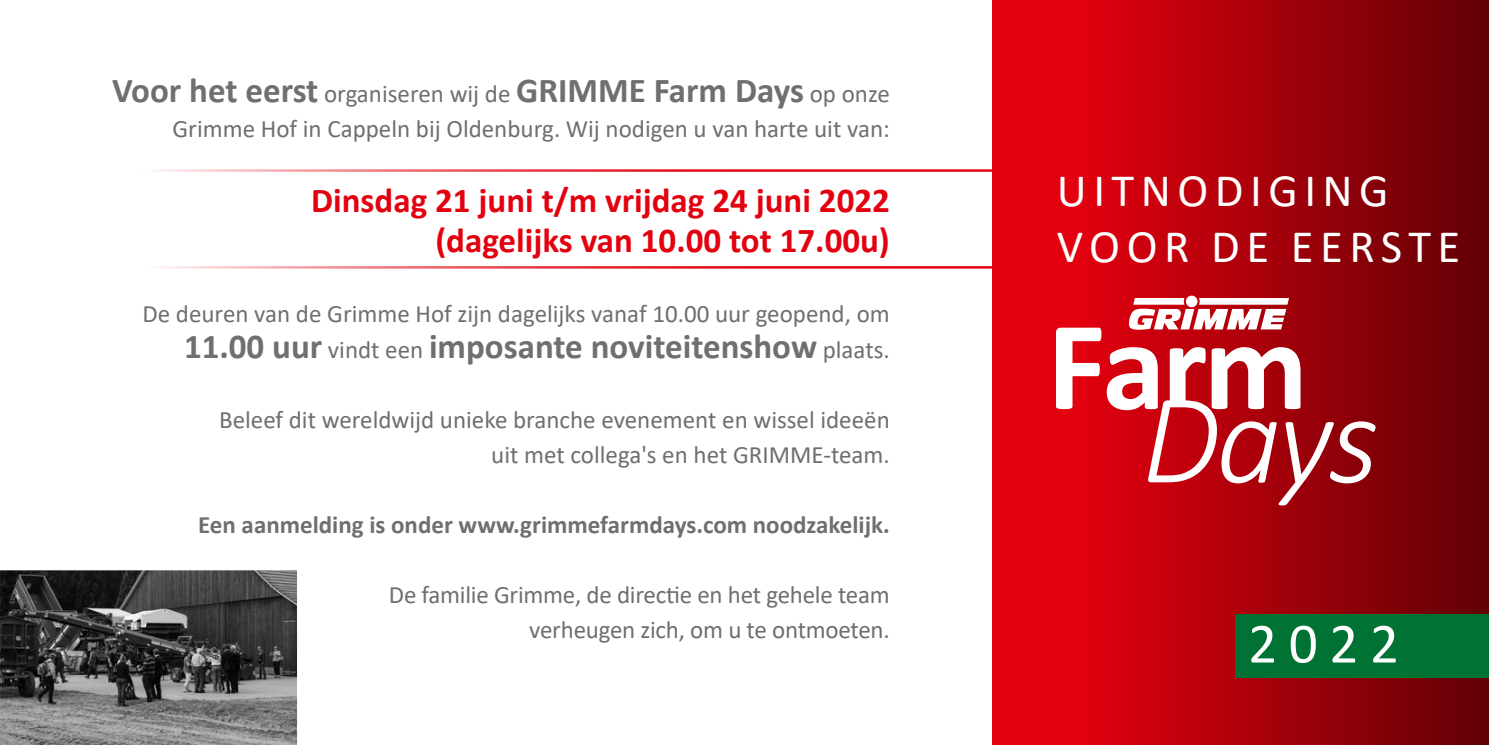
<style>
.page{position:relative;width:1489px;height:745px;background:#fff}
.page>*{position:absolute;margin:0;border:0;box-sizing:border-box;transform-origin:0 0}
.t1{font:57.25px "Calibri";color:#fff}
.t2{font:46.75px/56px "Calibri";letter-spacing:.14em;color:#fff}
.t3{font:700 35px "Calibri";color:#6f6f6e}
.t4{font:700 35px/40px "Calibri";color:#e3000f;text-align:right}
.t5{font:25px/35px "Calibri";color:#6f6f6e;text-align:right}
.t6{font:700 25px "Calibri";color:#6f6f6e}
.s1{font-weight:400;font-size:25px}
</style>
<div class="page">
<div style="left:85px;top:169px;width:1036px;height:99px;border:2px solid #e3000f"></div>
<svg style="left:0;top:570px;width:298px;height:174px;background:#555"></svg>
<div style="left:992px;top:0;width:496px;height:744px;background:#e3000f"></div>
<div style="left:1079px;top:0;width:409px;height:744px;background:linear-gradient(to right,#e2000e,#600006)"></div>
<svg style="left:1056px;top:295px;width:319px;height:210px"></svg>
<div style="left:1234px;top:614px;width:254px;height:63px;background:#007234"></div>
<h3 class="t3" style="left:112px;top:66px;width:779px">Voor het eerst <span class="s1">organiseren wij de</span> GRIMME Farm Days <span class="s1">op onze</span></h3>
<p class="t5" style="left:172px;top:111px;width:718px">Grimme Hof in Cappeln bij Oldenburg. Wij nodigen u van harte uit van:</p>
<h3 class="t4" style="left:311px;top:180px;width:580px">Dinsdag 21 juni t/m vrijdag 24 juni 2022 (dagelijks van 10.00 tot 17.00u)</h3>
<p class="t5" style="left:142px;top:296px;width:748px">De deuren van de Grimme Hof zijn dagelijks vanaf 10.00 uur geopend, om</p>
<h3 class="t3" style="left:184px;top:321px;width:707px">11.00 uur <span class="s1">vindt een</span> imposante noviteitenshow <span class="s1">plaats.</span></h3>
<p class="t5" style="left:219px;top:401px;width:672px">Beleef dit wereldwijd unieke branche evenement en wissel ideeën uit met collega's en het GRIMME-team.</p>
<p class="t6" style="left:198px;top:506px;width:693px">Een aanmelding is onder www.grimmefarmdays.com noodzakelijk.</p>
<p class="t5" style="left:389px;top:576px;width:502px">De familie Grimme, de directie en het gehele team verheugen zich, om u te ontmoeten.</p>
<h2 class="t2" style="left:1056px;top:161px;width:405px">UITNODIGING<br>VOOR DE EERSTE</h2>
<h1 class="t1" style="left:1247px;top:603px;width:152px">2022</h1>
</div>
